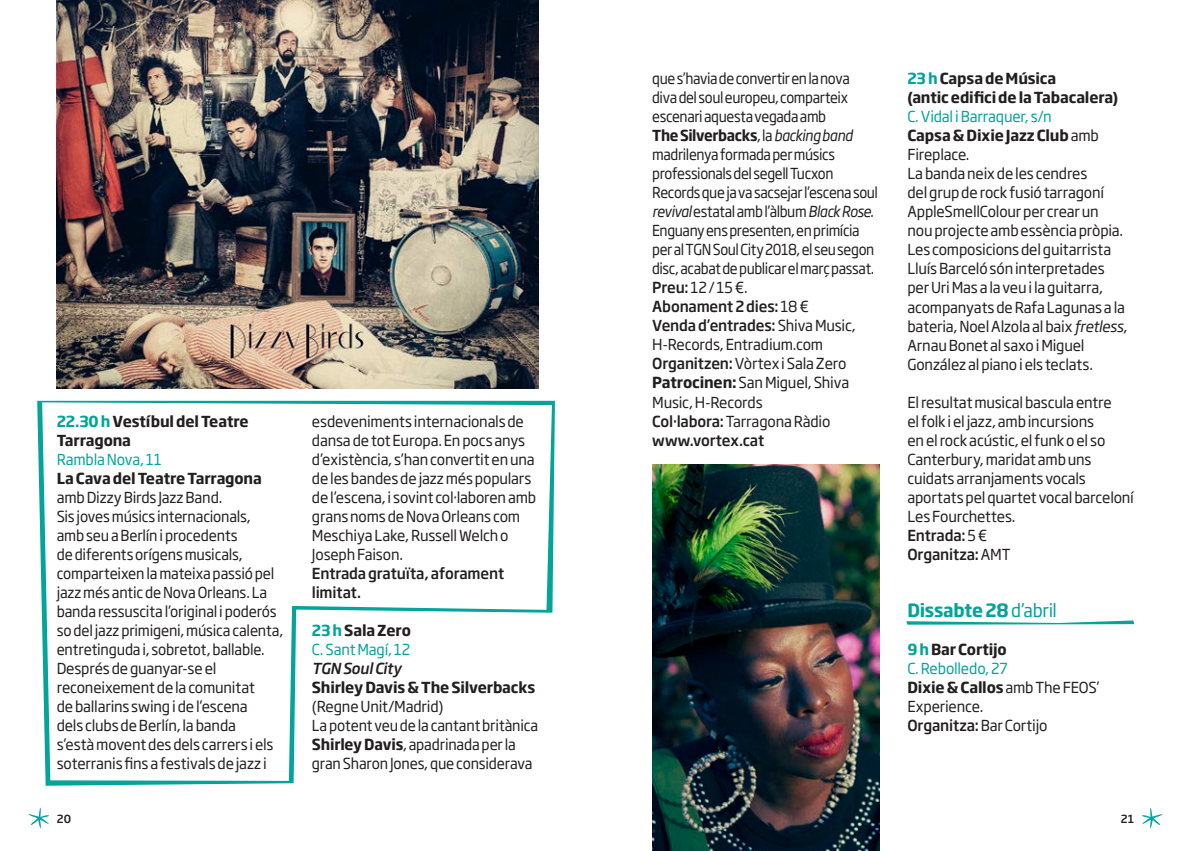
<style>
.page{position:relative;width:1191px;height:851px;background:#fff}
.page>*{position:absolute;margin:0;border:0;box-sizing:border-box;transform-origin:0 0}
.t1{font:700 18px "Soho Gothic Pro";letter-spacing:-.02em;color:#03a49a;scale:.96 1}
.t2{font:15px/19px "Soho Gothic Pro";letter-spacing:-.015em;color:#231f20;scale:.96 1}
.t3{font:15px/19px "Soho Gothic Pro";letter-spacing:-.015em;color:#231f20;scale:.91 1}
.t4{font:15px/19px "Soho Gothic Pro";letter-spacing:-.015em;color:#231f20;scale:.94 1}
.t5{font:700 15px/19px "Soho Gothic Pro";letter-spacing:-.01em;color:#231f20;scale:.96 1}
.t6{font:500 15px/19px "Soho Gothic Pro";letter-spacing:-.01em;color:#231f20;scale:.96 1}
.t7{font:15px "Soho Gothic Pro";letter-spacing:-.015em;color:#03a49a;scale:.96 1}
.t8{font:italic 500 15px "Soho Gothic Pro";letter-spacing:-.02em;color:#231f20;scale:.96 1}
.t9{font:500 11px "Soho Gothic Pro";color:#231f20}
.s1{color:#03a49a}
.s2{font-weight:400}
.s3{font-weight:700}
.s4{font-style:italic}
.s5{font-weight:500}
</style>
<div class="page">
<svg style="left:1142px;top:807px;width:21px;height:22px"></svg>
<svg style="left:28px;top:807px;width:21px;height:22px"></svg>
<svg style="left:37px;top:401px;width:518px;height:384px"></svg>
<svg style="left:42px;top:402px;width:510px;height:378px"></svg>
<img style="left:57px;top:0;width:482px;height:388px">
<svg style="left:906px;top:620px;width:228px;height:4px"></svg>
<img style="left:652px;top:464px;width:227px;height:386px">
<p class="t5" style="left:57px;top:410px;width:202px"><span class="s1">22.30 h</span> Vestíbul del Teatre<br>Tarragona</p>
<p class="t7" style="left:57px;top:447px;width:111px">Rambla Nova, 11</p>
<p class="t5" style="left:57px;top:467px;width:215px">La Cava del Teatre Tarragona <span class="s2">amb Dizzy Birds Jazz Band.</span></p>
<p class="t4" style="left:57px;top:505px;width:242px">Sis joves músics internacionals,<br>amb seu a Berlín i procedents<br>de diferents orígens musicals, comparteixen la mateixa passió pel jazz més antic de Nova Orleans. La banda ressuscita l’original i poderós so del jazz primigeni, música calenta, entretinguda i, sobretot, ballable.</p>
<p class="t2" style="left:57px;top:657px;width:227px">Després de guanyar-se el reconeixement de la comunitat de ballarins swing i de l’escena dels clubs de Berlín, la banda s’està movent des dels carrers i els soterranis fins a festivals de jazz i</p>
<p class="t2" style="left:312px;top:410px;width:235px">esdeveniments internacionals de dansa de tot Europa. En pocs anys d’existència, s’han convertit en una de les bandes de jazz més populars de l’escena, i sovint col·laboren amb grans noms de Nova Orleans com<br>Meschiya Lake, Russell Welch o<br>Joseph Faison.</p>
<p class="t6" style="left:312px;top:562px;width:202px">Entrada gratuïta, aforament limitat.</p>
<p class="t5" style="left:312px;top:619px;width:105px"><span class="s1">23 h</span> Sala Zero</p>
<p class="t7" style="left:312px;top:637px;width:104px">C. Sant Magí, 12</p>
<p class="t8" style="left:312px;top:656px;width:95px">TGN Soul City</p>
<p class="t5" style="left:312px;top:676px;width:234px">Shirley Davis &amp; The Silverbacks <span class="s2">(Regne Unit/Madrid)</span></p>
<p class="t4" style="left:312px;top:714px;width:242px">La potent veu de la cantant britànica<br><span class="s3">Shirley Davis</span>, apadrinada per la gran Sharon Jones, que considerava</p>
<p class="t3" style="left:652px;top:68px;width:250px">que s’havia de convertir en la nova diva del soul europeu, comparteix escenari aquesta vegada amb<br><span class="s3">The Silverbacks</span>, la <span class="s4">backing band </span>madrilenya formada per músics professionals del segell Tucxon Records que ja va sacsejar l’escena soul <span class="s4">revival</span> estatal amb l’àlbum <span class="s4">Black Rose</span>.</p>
<p class="t3" style="left:652px;top:220px;width:246px">Enguany ens presenten, en primícia per al TGN Soul City 2018, el seu segon disc, acabat de publicar el març passat.</p>
<p class="t2" style="left:652px;top:277px;width:101px"><span class="s5">Preu:</span> 12 / 15 €.</p>
<p class="t6" style="left:652px;top:296px;width:165px">Abonament 2 dies: <span class="s2">18 €</span></p>
<p class="t2" style="left:652px;top:315px;width:214px"><span class="s5">Venda d’entrades:</span> Shiva Music,<br>H-Records, Entradium.com</p>
<p class="t2" style="left:652px;top:353px;width:204px"><span class="s5">Organitzen:</span> Vòrtex i Sala Zero</p>
<p class="t2" style="left:652px;top:372px;width:207px"><span class="s3">Patrocinen:</span> San Miguel, Shiva<br>Music, H-Records</p>
<p class="t2" style="left:652px;top:410px;width:187px"><span class="s5">Col·labora:</span> Tarragona Ràdio</p>
<p class="t6" style="left:652px;top:429px;width:118px">www.vortex.cat</p>
<p class="t5" style="left:907px;top:68px;width:156px"><span class="s1">23 h</span> Capsa de Música</p>
<p class="t5" style="left:907px;top:87px;width:221px">(antic edifici de la Tabacalera)</p>
<p class="t7" style="left:907px;top:105px;width:152px">C. Vidal i Barraquer, s/n</p>
<p class="t5" style="left:907px;top:125px;width:201px">Capsa &amp; Dixie Jazz Club <span class="s2">amb<br>Fireplace.</span></p>
<p class="t2" style="left:907px;top:163px;width:231px">La banda neix de les cendres<br>del grup de rock fusió tarragoní<br>AppleSmellColour per crear un nou projecte amb essència pròpia.<br>Les composicions del guitarrista<br>Lluís Barceló són interpretades per Uri Mas a la veu i la guitarra, acompanyats de Rafa Lagunas a la bateria, Noel Alzola al baix <span class="s4">fretless</span>,<br>Arnau Bonet al saxo i Miguel<br>González al piano i els teclats.</p>
<p class="t2" style="left:907px;top:391px;width:237px">El resultat musical bascula entre<br>el folk i el jazz, amb incursions<br>en el rock acústic, el funk o el so<br>Canterbury, maridat amb uns cuidats arranjaments vocals aportats pel quartet vocal barceloní<br>Les Fourchettes.</p>
<p class="t6" style="left:907px;top:524px;width:85px">Entrada: <span class="s2">5 €</span></p>
<p class="t6" style="left:907px;top:543px;width:109px">Organitza: <span class="s2">AMT</span></p>
<p class="t1" style="left:907px;top:595px;width:157px">Dissabte 28 <span class="s2">d’abril</span></p>
<p class="t5" style="left:907px;top:638px;width:105px"><span class="s1">9 h</span> Bar Cortijo</p>
<p class="t7" style="left:907px;top:656px;width:106px">C. Rebolledo, 27</p>
<p class="t2" style="left:907px;top:676px;width:201px"><span class="s3">Dixie &amp; Callos</span> amb The FEOS’<br>Experience.</p>
<p class="t6" style="left:907px;top:714px;width:147px">Organitza: <span class="s2">Bar Cortijo</span></p>
<p class="t9" style="left:57px;top:809px;width:16px">20</p>
<p class="t9" style="left:1120px;top:809px;width:15px">21</p>
</div>
